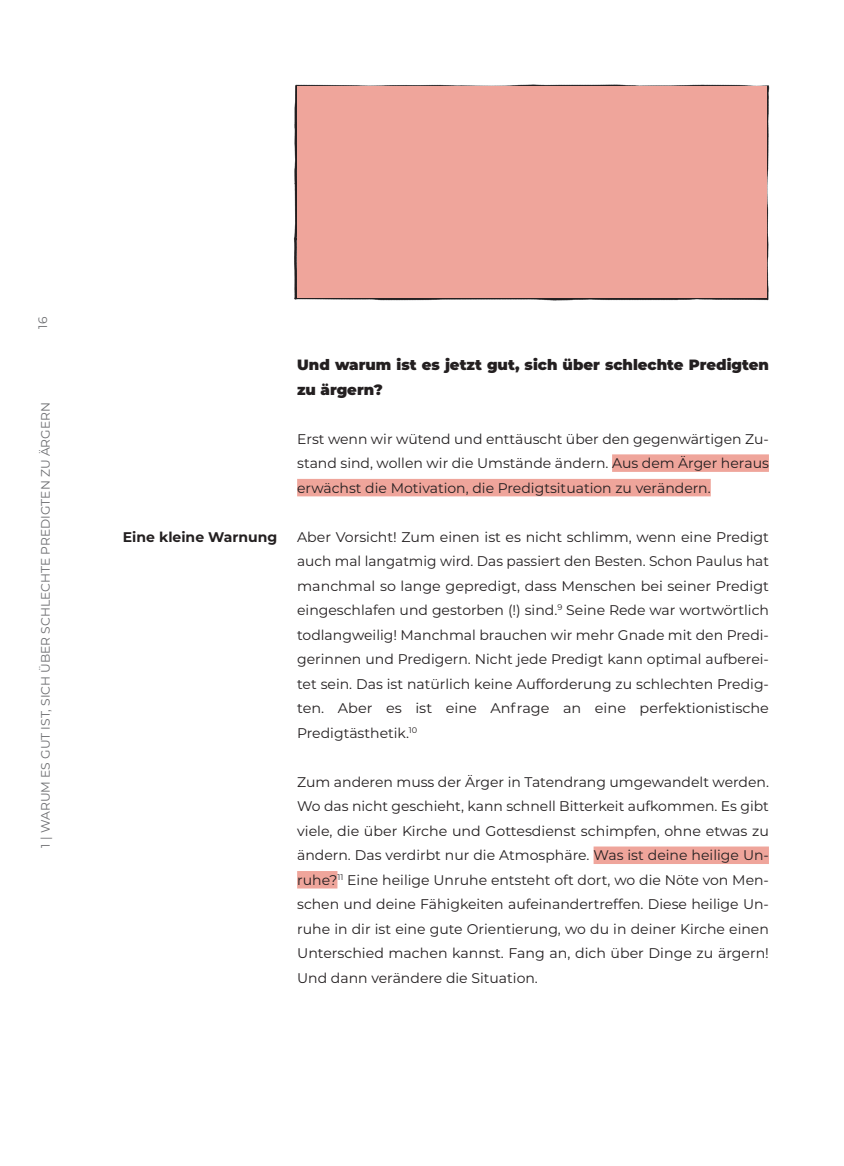
<style>
.page{position:relative;width:844px;height:1166px;background:#fff}
.page>*{position:absolute;margin:0;border:0;box-sizing:border-box;transform-origin:0 0}
.t1{font:900 14.88px/24.5px "Montserrat";color:#231f20}
.t2{font:14px/24.5px "Montserrat";color:#231f20;text-align:justify}
.t3{font:700 14px "Montserrat";color:#231f20}
.t4{font:12.25px "Montserrat";color:#6c6d70}
</style>
<div class="page">
<div style="left:611px;top:454px;width:157px;height:18px;background:#efa59b"></div>
<div style="left:297px;top:479px;width:413px;height:17px;background:#efa59b"></div>
<div style="left:593px;top:846px;width:175px;height:18px;background:#efa59b"></div>
<div style="left:297px;top:871px;width:40px;height:17px;background:#efa59b"></div>
<img style="left:294px;top:84px;width:476px;height:217px">
<div style="left:297px;top:86px;width:469px;height:211px;background:#efa59b"></div>
<p class="t4" style="left:34px;top:329px;width:13px;rotate:-90deg">16</p>
<p class="t4" style="left:37px;top:847px;width:447px;rotate:-90deg">1 | WARUM ES GUT IST, SICH ÜBER SCHLECHTE PREDIGTEN ZU ÄRGERN</p>
<p class="t3" style="left:123px;top:526px;width:156px">Eine kleine Warnung</p>
<p class="t1" style="left:297px;top:351px;width:473px">Und warum ist es jetzt gut, sich über schlechte Predigten zu ärgern?</p>
<p class="t2" style="left:297px;top:426px;width:473px">Erst wenn wir wütend und enttäuscht über den gegenwärtigen Zu&shy;stand sind, wollen wir die Umstände ändern. Aus dem Ärger heraus erwächst die Motivation, die Predigtsituation zu verändern.</p>
<p class="t2" style="left:297px;top:524px;width:473px">Aber Vorsicht! Zum einen ist es nicht schlimm, wenn eine Predigt auch mal langatmig wird. Das passiert den Besten. Schon Paulus hat manchmal so lange gepredigt, dass Menschen bei seiner Predigt eingeschlafen und gestorben (!) sind.<sup>9</sup> Seine Rede war wortwörtlich todlangweilig! Manchmal brauchen wir mehr Gnade mit den Predi&shy;gerinnen und Predigern. Nicht jede Predigt kann optimal aufberei&shy;tet sein. Das ist natürlich keine Aufforderung zu schlechten Predig&shy;ten. Aber es ist eine Anfrage an eine perfektionistische Predigtästhetik.<sup>10</sup></p>
<p class="t2" style="left:297px;top:769px;width:473px">Zum anderen muss der Ärger in Tatendrang umgewandelt werden.<br>Wo das nicht geschieht, kann schnell Bitterkeit aufkommen. Es gibt viele, die über Kirche und Gottesdienst schimpfen, ohne etwas zu ändern. Das verdirbt nur die Atmosphäre. Was ist deine heilige Un&shy;ruhe?<sup>11</sup> Eine heilige Unruhe entsteht oft dort, wo die Nöte von Men&shy;schen und deine Fähigkeiten aufeinandertreffen. Diese heilige Un&shy;ruhe in dir ist eine gute Orientierung, wo du in deiner Kirche einen Unterschied machen kannst. Fang an, dich über Dinge zu ärgern!<br>Und dann verändere die Situation.</p>
</div>
